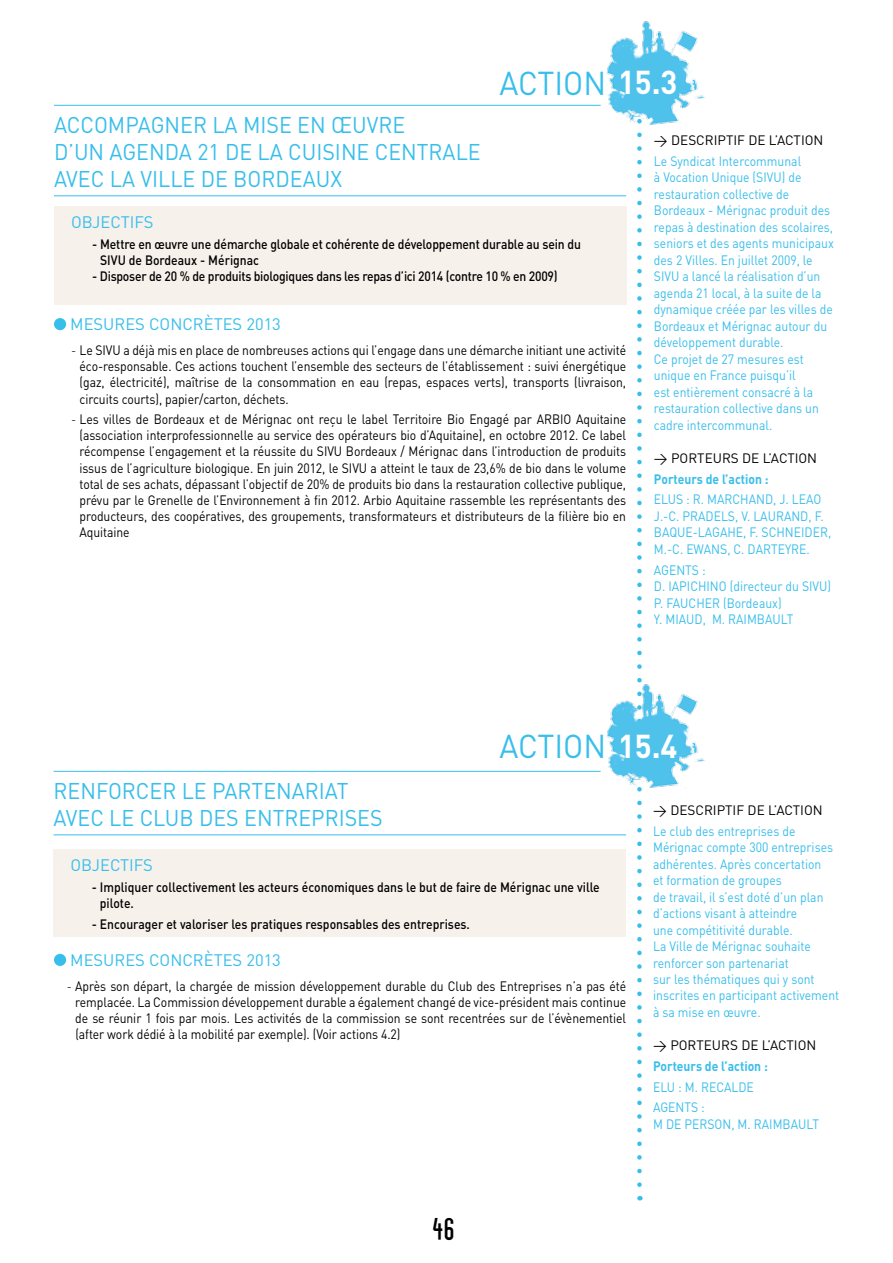
<style>
.page{position:relative;width:893px;height:1263px;background:#fff}
.page>*{position:absolute;margin:0;border:0;box-sizing:border-box;transform-origin:0 0}
.t1{font:32.7px "DIN";color:#38beeb;scale:.95 1}
.t2{font:700 32.7px "DIN";color:#fff;scale:.95 1}
.t3{font:28.95px "Pixochrome";color:#000}
.t4{font:22.5px/27px "DIN";color:#38beeb;scale:.95 1}
.t5{font:16.5px "DIN";color:#38beeb}
.t6{font:13.5px/16.2px "DIN";letter-spacing:-.005em;color:#000;text-align:justify;scale:.9 1}
.t7{font:13.5px/16.5px "DIN";color:#38beeb;scale:.9 1}
.t8{font:500 13.5px/16.2px "DIN";letter-spacing:-.01em;color:#000;scale:.9 1}
.t9{font:13.5px "DIN";letter-spacing:-.005em;color:#000}
.t10{font:700 13.5px "DIN";color:#38beeb;scale:.9 1}
.s1{font-weight:300}
</style>
<div class="page">
<svg style="left:637px;top:134px;width:5px;height:1051px"></svg>
<img style="left:598px;top:21px;width:107px;height:113px">
<div style="left:54px;top:318px;width:12px;height:12px;background:#38beeb;border-radius:50%"></div>
<div style="left:54px;top:206px;width:572px;height:99px;background:#f7f1eb"></div>
<hr style="left:54px;top:105px;width:547px;height:1px;background:#38beeb">
<hr style="left:54px;top:196px;width:572px;height:1px;background:#38beeb">
<img style="left:598px;top:674px;width:107px;height:123px">
<div style="left:54px;top:954px;width:12px;height:12px;background:#38beeb;border-radius:50%"></div>
<div style="left:54px;top:849px;width:572px;height:88px;background:#f7f1eb"></div>
<hr style="left:54px;top:771px;width:547px;height:1px;background:#38beeb">
<hr style="left:54px;top:835px;width:572px;height:1px;background:#38beeb">
<h1 class="t1" style="left:500px;top:63px;width:36px">Action</h1>
<h1 class="t2" style="left:618px;top:61px;width:64px">15.3</h1>
<h3 class="t4" style="left:54px;top:111px;width:35px">Accompagnerlamiseenœuvre d’unagenda</h3>
<h3 class="t4" style="left:197px;top:138px;width:36px">21 delacuisinecentrale</h3>
<h3 class="t4" style="left:54px;top:165px;width:12px">avecla</h3>
<h3 class="t4" style="left:140px;top:165px;width:23px">Villede</h3>
<h3 class="t4" style="left:233px;top:165px;width:30px">Bordeaux</h3>
<p class="t5" style="left:71px;top:212px;width:21px">Objectifs</p>
<p class="t8" style="left:100px;top:235px;width:536px;text-indent:-8px">- Mettre en œuvre une démarche globale et cohérente de développement durable au sein du<br>SIVU de Bordeaux - Mérignac</p>
<p class="t8" style="left:92px;top:267px;width:519px">- Disposer de 20 % de produits biologiques dans les repas d’ici 2014 (contre 10 % en 2009)</p>
<p class="t5" style="left:70px;top:314px;width:25px">Mesuresconcr</p>
<p class="t5" style="left:204px;top:314px;width:18px">ètes</p>
<p class="t5" style="left:246px;top:314px;width:36px">2013</p>
<p class="t6" style="left:80px;top:342px;width:609px;text-indent:-9px"><span class="s1">-</span> Le SIVU a déjà mis en place de nombreuses actions qui l’engage dans une démarche initiant une activité éco-responsable. Ces actions touchent l’ensemble des secteurs de l’établissement : suivi énergétique (gaz, électricité), maîtrise de la consommation en eau (repas, espaces verts), transports (livraison, circuits courts), papier/carton, déchets.</p>
<p class="t6" style="left:79px;top:411px;width:609px;text-indent:-8px"><span class="s1">-</span> Les villes de Bordeaux et de Mérignac ont reçu le label Territoire Bio Engagé par ARBIO Aquitaine (association interprofessionnelle au service des opérateurs bio d’Aquitaine), en octobre 2012. Ce label récompense l’engagement et la réussite du SIVU Bordeaux / Mérignac dans l’introduction de produits issus de l’agriculture biologique. En juin 2012, le SIVU a atteint le taux de 23,6% de bio dans le volume total de ses achats, dépassant l’objectif de 20% de produits bio dans la restauration collective publique, prévu par le Grenelle de l’Environnement à fin 2012. Arbio Aquitaine rassemble les représentants des producteurs, des coopératives, des groupements, transformateurs et distributeurs de la filière bio en Aquitaine</p>
<p class="t9" style="left:654px;top:132px;width:35px">&gt; Descriptifdel</p>
<p class="t9" style="left:775px;top:132px;width:11px">’action</p>
<p class="t7" style="left:654px;top:152px;width:201px">Le Syndicat Intercommunal<br>à Vocation Unique (SIVU) de restauration collective de<br>Bordeaux - Mérignac produit des repas à destination des scolaires, seniors et des agents municipaux des 2 Villes. En juillet 2009, le<br>SIVU a lancé la réalisation d’un agenda 21 local, à la suite de la dynamique créée par les villes de<br>Bordeaux et Mérignac autour du développement durable.<br>Ce projet de 27 mesures est unique en France puisqu’il<br>est entièrement consacré à la restauration collective dans un cadre intercommunal.</p>
<p class="t9" style="left:654px;top:450px;width:35px">&gt; Porteursdel</p>
<p class="t9" style="left:768px;top:450px;width:11px">’action</p>
<p class="t10" style="left:654px;top:470px;width:129px">Porteurs de l’action :</p>
<p class="t7" style="left:654px;top:491px;width:17px">Elus</p>
<p class="t7" style="left:654px;top:491px;width:198px;text-indent:32px">: R. MARCHAND, J. LEAO<br>J.-C. PRADELS, V. LAURAND, F.<br>BAQUE-LAGAHE, F. SCHNEIDER,<br>M.-C. EWANS, C. DARTEYRE.</p>
<p class="t7" style="left:654px;top:561px;width:16px">Agents</p>
<p class="t7" style="left:654px;top:561px;width:198px;text-indent:48px">:<br>D. IAPICHINO (directeur du SIVU)<br>P. FAUCHER (Bordeaux)<br>Y. MIAUD, M. RAIMBAULT</p>
<h1 class="t1" style="left:500px;top:726px;width:36px">Action</h1>
<h1 class="t2" style="left:618px;top:724px;width:64px">15.4</h1>
<h3 class="t4" style="left:54px;top:777px;width:28px">Renforcerlepartenariat avecleclubdesentreprises</h3>
<p class="t5" style="left:71px;top:855px;width:21px">Objectifs</p>
<p class="t8" style="left:100px;top:878px;width:557px;text-indent:-8px">- I mpliquer collectivement les acteurs économiques dans le but de faire de Mérignac une ville pilote.</p>
<p class="t8" style="left:92px;top:915px;width:422px">- Encourager et valoriser les pratiques responsables des entreprises.</p>
<p class="t5" style="left:70px;top:950px;width:25px">Mesuresconcr</p>
<p class="t5" style="left:204px;top:950px;width:18px">ètes</p>
<p class="t5" style="left:246px;top:950px;width:36px">2013</p>
<p class="t6" style="left:75px;top:977px;width:614px;text-indent:-9px"><span class="s1">-</span> Après son départ, la chargée de mission développement durable du Club des Entreprises n’a pas été remplacée. La Commission développement durable a également changé de vice-président mais continue de se réunir 1 fois par mois. Les activités de la commission se sont recentrées sur de l’évènementiel (after work dédié à la mobilité par exemple). (Voir actions 4.2)</p>
<p class="t9" style="left:653px;top:801px;width:35px">&gt; Descriptifdel</p>
<p class="t9" style="left:774px;top:801px;width:11px">’action</p>
<p class="t7" style="left:653px;top:822px;width:208px">Le club des entreprises de<br>Mérignac compte 300 entreprises adhérentes. Après concertation<br>et formation de groupes<br>de travail, il s’est doté d’un plan d’actions visant à atteindre<br>une compétitivité durable.<br>La Ville de Mérignac souhaite renforcer son partenariat<br>sur les thématiques qui y sont inscrites en participant activement à sa mise en œuvre.</p>
<p class="t9" style="left:653px;top:1037px;width:35px">&gt; Porteursdel</p>
<p class="t9" style="left:768px;top:1037px;width:11px">’action</p>
<p class="t10" style="left:653px;top:1057px;width:129px">Porteurs de l’action :</p>
<p class="t7" style="left:653px;top:1076px;width:113px;line-height:20.7px">Elu : M. RECALDE<br>Agents</p>
<p class="t7" style="left:653px;top:1099px;width:186px;text-indent:48px">:<br>M DE PERSON, M. RAIMBAULT</p>
<h2 class="t3" style="left:429px;top:1218px;width:30px">46</h2>
</div>
